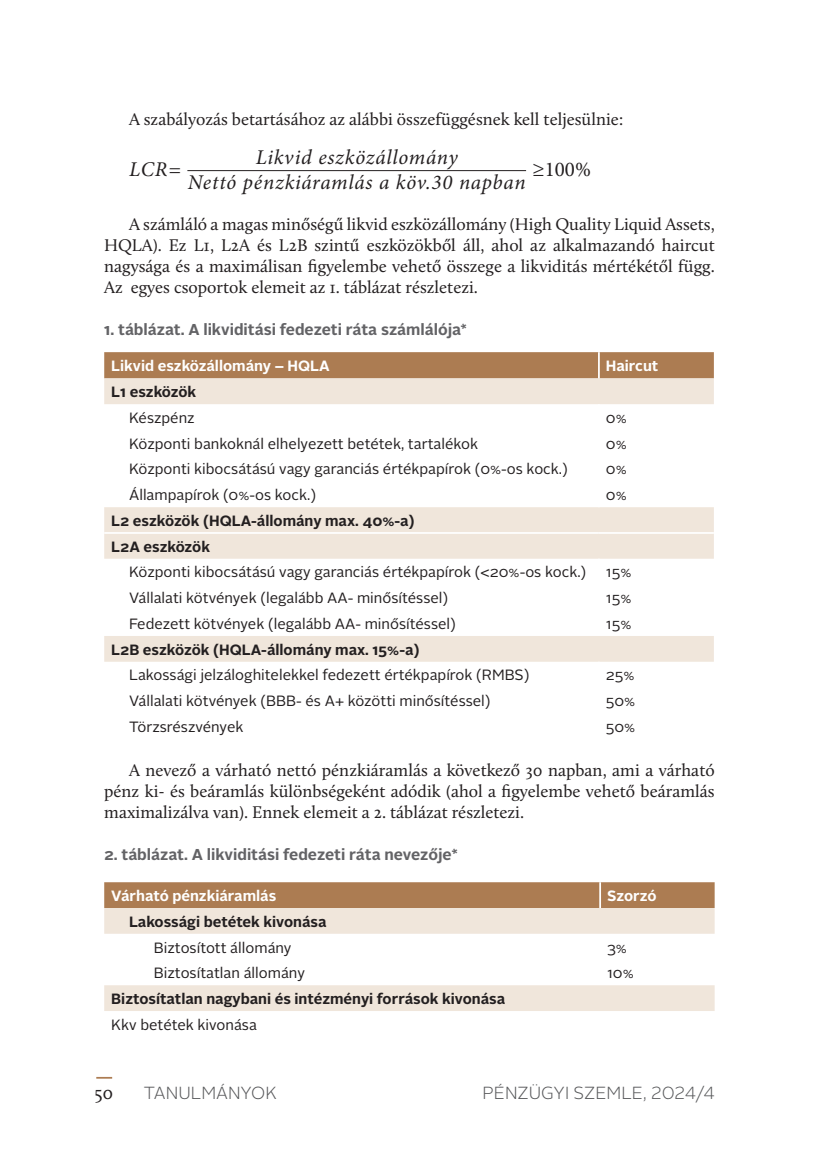
<style>
.page{position:relative;width:819px;height:1166px;background:#fff}
.page>*{position:absolute;margin:0;border:0;box-sizing:border-box;transform-origin:0 0}
.t1{font:italic 21px/25.2px "Minion Pro";letter-spacing:.035em;color:#231f20;text-align:center}
.t2{font:21px "Minion Pro";color:#231f20}
.t3{font:19.25px "Calluna";color:#231f20}
.t4{font:17.5px/21px "Calluna";color:#231f20;text-align:justify}
.t5{font:300 17.5px "Alright Sans";color:#57585a}
.t6{font:700 15.75px "Alright Sans";color:#636366}
.t7{font:14.88px "Alright Sans";color:#231f20}
.t8{font:700 14.88px/25.7px "Alright Sans";color:#231f20}
.t9{font:700 14.88px "Alright Sans";color:#fff}
</style>
<div class="page">
<svg style="left:96px;top:1077px;width:16px;height:1px"></svg>
<hr style="left:187px;top:170px;width:339px;height:1px;background:#231f20">
<svg style="left:104px;top:378px;width:609px;height:284px"></svg>
<div style="left:104px;top:352px;width:609px;height:26px;background:#ac7c52"></div>
<svg style="left:598px;top:404px;width:1px;height:103px"></svg>
<svg style="left:598px;top:559px;width:1px;height:77px"></svg>
<hr style="left:104px;top:532px;width:495px;height:2px;background:#fff">
<hr style="left:599px;top:532px;width:114px;height:2px;background:#fff">
<div style="left:104px;top:882px;width:610px;height:26px;background:#ac7c52"></div>
<svg style="left:104px;top:908px;width:610px;height:103px"></svg>
<hr style="left:599px;top:882px;width:2px;height:26px;background:#fff">
<p class="t4" style="left:129px;top:109px;width:496px">A szabályozás betartásához az alábbi összefüggésnek kell teljesülnie:</p>
<p class="t1" style="left:129px;top:157px;width:53px">LCR=</p>
<p class="t1" style="left:188px;top:144px;width:339px">Likvid eszközállomány<br>Nettó pénzkiáramlás a köv.30 napban</p>
<p class="t2" style="left:532px;top:155px;width:60px">≥100%</p>
<p class="t4" style="left:104px;top:214px;width:612px;text-indent:25px">A számláló a magas minőségű likvid eszközállomány (High Quality Liquid Assets, HQLA). Ez L1, L2A és L2B szintű eszközökből áll, ahol az alkalmazandó haircut nagysága és a maximálisan figyelembe vehető összege a likviditás mértékétől függ.<br>Az egyes csoportok elemeit az 1. táblázat részletezi.</p>
<p class="t6" style="left:104px;top:319px;width:364px">1. táblázat. A likviditási fedezeti ráta számlálója*</p>
<p class="t9" style="left:111px;top:355px;width:220px">Likvid eszközállomány – HQLA</p>
<p class="t9" style="left:606px;top:355px;width:54px">Haircut</p>
<p class="t8" style="left:111px;top:379px;width:86px">L1 eszközök</p>
<p class="t7" style="left:129px;top:408px;width:67px">Készpénz</p>
<p class="t7" style="left:606px;top:408px;width:22px">0%</p>
<p class="t7" style="left:129px;top:433px;width:350px">Központi bankoknál elhelyezett betétek, tartalékok</p>
<p class="t7" style="left:606px;top:433px;width:22px">0%</p>
<p class="t7" style="left:129px;top:459px;width:440px">Központi kibocsátású vagy garanciás értékpapírok (0%-os kock.)</p>
<p class="t7" style="left:606px;top:459px;width:22px">0%</p>
<p class="t7" style="left:129px;top:485px;width:188px">Állampapírok (0%-os kock.)</p>
<p class="t7" style="left:606px;top:485px;width:22px">0%</p>
<p class="t8" style="left:111px;top:508px;width:305px">L2 eszközök (HQLA-állomány max. 40%-a)<br>L2A eszközök</p>
<p class="t7" style="left:129px;top:562px;width:458px">Központi kibocsátású vagy garanciás értékpapírok (&lt;20%-os kock.)</p>
<p class="t7" style="left:606px;top:562px;width:27px">15%</p>
<p class="t7" style="left:129px;top:588px;width:320px">Vállalati kötvények (legalább AA- minősítéssel)</p>
<p class="t7" style="left:606px;top:588px;width:27px">15%</p>
<p class="t7" style="left:129px;top:614px;width:328px">Fedezett kötvények (legalább AA- minősítéssel)</p>
<p class="t7" style="left:606px;top:614px;width:27px">15%</p>
<p class="t8" style="left:111px;top:637px;width:310px">L2B eszközök (HQLA-állomány max. 15%-a)</p>
<p class="t7" style="left:129px;top:665px;width:402px">Lakossági jelzáloghitelekkel fedezett értékpapírok (RMBS)</p>
<p class="t7" style="left:606px;top:665px;width:30px">25%</p>
<p class="t7" style="left:129px;top:691px;width:363px">Vállalati kötvények (BBB- és A+ közötti minősítéssel)</p>
<p class="t7" style="left:606px;top:691px;width:31px">50%</p>
<p class="t7" style="left:129px;top:717px;width:116px">Törzsrészvények</p>
<p class="t7" style="left:606px;top:717px;width:31px">50%</p>
<p class="t4" style="left:104px;top:760px;width:612px;text-indent:25px">A nevező a várható nettó pénzkiáramlás a következő 30 napban, ami a várható pénz ki- és beáramlás különbségeként adódik (ahol a figyelembe vehető beáramlás maximalizálva van). Ennek elemeit a 2. táblázat részletezi.</p>
<p class="t6" style="left:104px;top:844px;width:355px">2. táblázat. A likviditási fedezeti ráta nevezője*</p>
<p class="t9" style="left:111px;top:885px;width:166px">Várható pénzkiáramlás</p>
<p class="t9" style="left:607px;top:885px;width:51px">Szorzó</p>
<p class="t8" style="left:129px;top:909px;width:199px">Lakossági betétek kivonása</p>
<p class="t7" style="left:154px;top:937px;width:139px">Biztosított állomány</p>
<p class="t7" style="left:607px;top:937px;width:21px">3%</p>
<p class="t7" style="left:154px;top:963px;width:153px">Biztosítatlan állomány</p>
<p class="t7" style="left:607px;top:963px;width:28px">10%</p>
<p class="t8" style="left:111px;top:986px;width:395px">Biztosítatlan nagybani és intézményi források kivonása</p>
<p class="t7" style="left:111px;top:1014px;width:147px">Kkv betétek kivonása</p>
<p class="t3" style="left:95px;top:1081px;width:20px">50</p>
<p class="t5" style="left:144px;top:1081px;width:135px">TANULMÁNYOK</p>
<p class="t5" style="left:482px;top:1081px;width:234px">PÉNZÜGYI SZEMLE, 2024/4</p>
</div>
